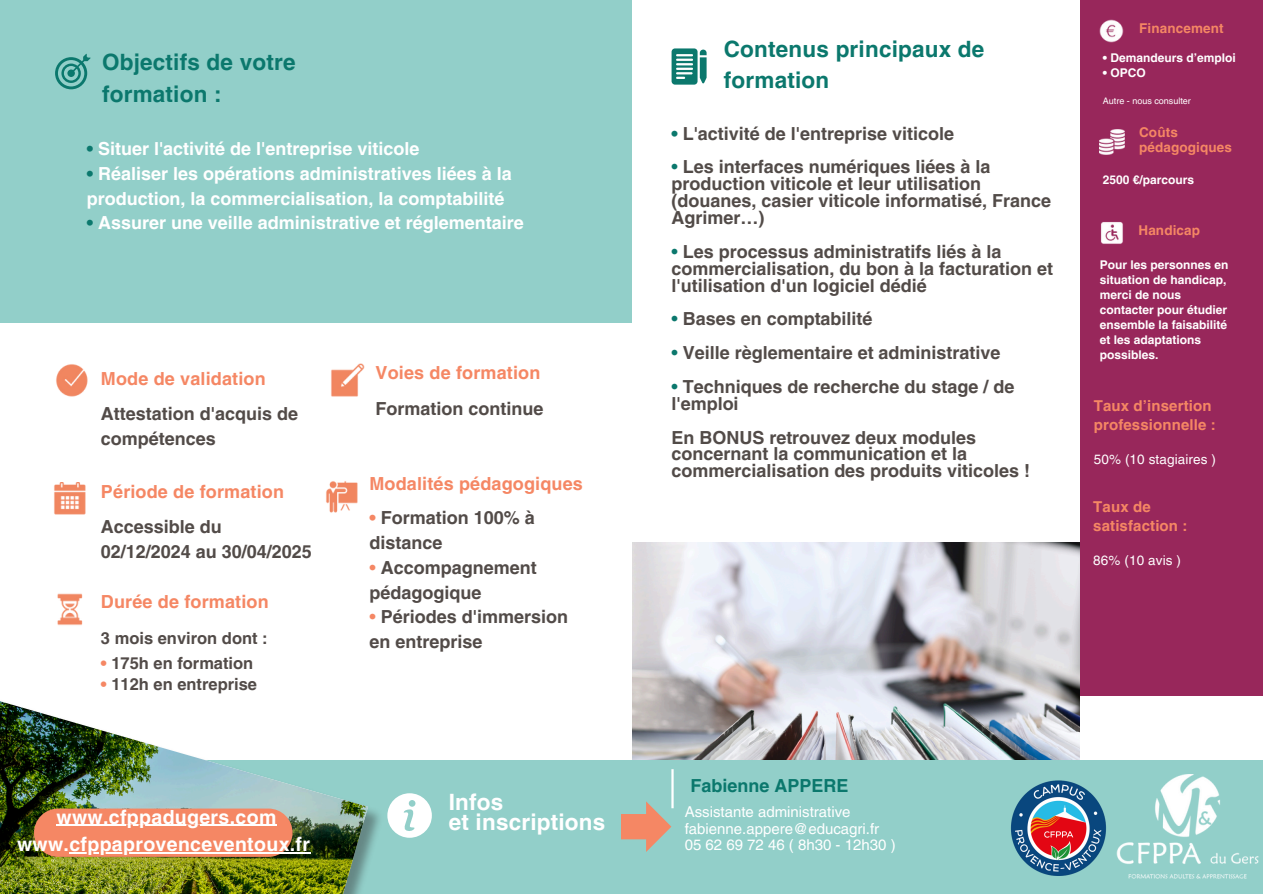
<style>
.page{position:relative;width:1263px;height:894px;background:#fff}
.page>*{position:absolute;margin:0;border:0;box-sizing:border-box;transform-origin:0 0}
.t1{font:700 22.5px/31.5px "Helvetica LT Pro";letter-spacing:.01em;color:#0b786d}
.t2{font:700 22.5px/20.2px "Helvetica LT Pro";letter-spacing:.01em;color:#fff}
.t3{font:700 19.5px/27px "Helvetica LT Pro";letter-spacing:.02em;color:#fff;text-align:center}
.t4{font:700 18px/16.8px "Helvetica LT Pro";color:#524b48}
.t5{font:700 18px/24.8px "Helvetica LT Pro";color:#fff}
.t6{font:700 18px "Helvetica LT Pro";letter-spacing:.01em;color:#f58764}
.t7{font:700 18px "Helvetica LT Pro";color:#0b786d}
.t8{font:700 16.5px "Helvetica LT Pro";color:#524b48}
.t9{font:15px/16.8px "Helvetica LT Pro";color:#fff}
.t10{font:700 15px/19.2px "Helvetica LT Pro";letter-spacing:.01em;color:#f58764}
.t11{font:700 13.5px/14.7px "Helvetica LT Pro";letter-spacing:.01em;color:#f58764}
.t12{font:13.5px "Helvetica LT Pro";letter-spacing:.01em;color:#fff}
.t13{font:700 12px/15px "Helvetica LT Pro";color:#fff}
.t14{font:9px "Helvetica LT Pro";color:#fff}
.s1{color:#0b786d}
.s2{color:#f58764}
.s3{font-weight:400;color:#f58764}
.s4{font-weight:400;color:#0b786d}
</style>
<div class="page">
<img style="left:632px;top:542px;width:447px;height:216px">
<div style="left:0;top:0;width:631px;height:322px;background:#92cfc9"></div>
<div style="left:1081px;top:0;width:182px;height:695px;background:#98275b"></div>
<div style="left:147px;top:760px;width:1116px;height:133px;background:#92cfc9"></div>
<img style="left:56px;top:364px;width:32px;height:33px">
<img style="left:54px;top:482px;width:32px;height:33px">
<img style="left:331px;top:364px;width:33px;height:33px">
<img style="left:57px;top:593px;width:26px;height:33px">
<img style="left:326px;top:481px;width:32px;height:32px">
<img style="left:0;top:701px;width:368px;height:192px">
<div style="left:34px;top:808px;width:258px;height:48px;background:#f58764;border-radius:24px"></div>
<svg style="left:387px;top:793px;width:45px;height:44px"></svg>
<hr style="left:671px;top:769px;width:3px;height:39px;background:#fff">
<svg style="left:672px;top:48px;width:34px;height:36px"></svg>
<img style="left:1117px;top:774px;width:142px;height:105px">
<svg style="left:55px;top:54px;width:36px;height:35px"></svg>
<img style="left:1101px;top:222px;width:22px;height:22px">
<img style="left:1100px;top:19px;width:23px;height:24px">
<img style="left:1100px;top:129px;width:25px;height:25px">
<img style="left:1011px;top:780px;width:95px;height:94px">
<svg style="left:621px;top:801px;width:50px;height:50px"></svg>
<hr style="left:57px;top:824px;width:220px;height:1px;background:#fff">
<hr style="left:69px;top:851px;width:241px;height:1px;background:#fff">
<p class="t1" style="left:102px;top:49px;width:195px">Objectifs de votre formation :</p>
<h2 class="t5" style="left:87px;top:138px;width:334px"><span class="s1">•</span> Situer l'activité de l'entreprise viticole</h2>
<h2 class="t5" style="left:87px;top:163px;width:427px"><span class="s1">•</span> Réaliser les opérations administratives liées à la production, la commercialisation, la comptabilité</h2>
<h2 class="t5" style="left:87px;top:212px;width:439px"><span class="s1">•</span> Assurer une veille administrative et réglementaire</h2>
<h4 class="t6" style="left:101px;top:372px;width:166px">Mode de validation</h4>
<p class="t4" style="left:101px;top:403px;width:199px;line-height:24.8px">Attestation d'acquis de compétences</p>
<p class="t6" style="left:101px;top:484px;width:185px">Période de formation</p>
<h2 class="t4" style="left:101px;top:516px;width:212px;line-height:24.8px">Accessible du<br>02/12/2024 au 30/04/2025</h2>
<h4 class="t6" style="left:101px;top:595px;width:169px">Durée de formation</h4>
<h2 class="t8" style="left:101px;top:632px;width:168px">3 mois environ dont :</h2>
<p class="t8" style="left:101px;top:657px;width:154px"><span class="s2">•</span> 175h en formation</p>
<p class="t8" style="left:101px;top:677px;width:158px"><span class="s2">•</span> 112h en entreprise</p>
<h3 class="t3" style="left:17px;top:805px;width:294px">www.cfppadugers.com www.cfppaprovenceventoux.fr</h3>
<h2 class="t6" style="left:376px;top:366px;width:166px">Voies de formation</h2>
<h2 class="t4" style="left:376px;top:402px;width:169px">Formation continue</h2>
<h2 class="t6" style="left:369px;top:477px;width:215px">Modalités pédagogiques</h2>
<h2 class="t4" style="left:369px;top:507px;width:167px;line-height:24.8px"><span class="s2">•</span> Formation 100% à distance</h2>
<h2 class="t4" style="left:369px;top:556px;width:169px;line-height:24.8px"><span class="s3">•</span> Accompagnement pédagogique</h2>
<h2 class="t4" style="left:369px;top:606px;width:200px;line-height:24.8px"><span class="s3">•</span> Périodes d'immersion en entreprise</h2>
<p class="t2" style="left:449px;top:793px;width:158px">Infos<br>et inscriptions</p>
<p class="t1" style="left:724px;top:35px;width:262px">Contenus principaux de formation</p>
<h6 class="t4" style="left:671px;top:126px;width:284px"><span class="s1">•</span> L'activité de l'entreprise viticole</h6>
<p class="t4" style="left:671px;top:160px;width:381px"><span class="s4">•</span> Les interfaces numériques liées à la production viticole et leur utilisation (douanes, casier viticole informatisé, France Agrimer…)</p>
<p class="t4" style="left:671px;top:245px;width:383px"><span class="s4">•</span> Les processus administratifs liés à la commercialisation, du bon à la facturation et l'utilisation d'un logiciel dédié</p>
<p class="t4" style="left:671px;top:312px;width:203px"><span class="s4">•</span> Bases en comptabilité</p>
<p class="t4" style="left:671px;top:346px;width:331px"><span class="s4">•</span> Veille règlementaire et administrative</p>
<h6 class="t4" style="left:671px;top:380px;width:345px"><span class="s4">•</span> Techniques de recherche du stage / de l'emploi</h6>
<p class="t4" style="left:671px;top:430px;width:360px">En BONUS retrouvez deux modules concernant la communication et la commercialisation des produits viticoles !</p>
<h4 class="t11" style="left:1139px;top:22px;width:86px">Financement</h4>
<p class="t13" style="left:1103px;top:51px;width:134px">• Demandeurs d’emploi</p>
<p class="t13" style="left:1103px;top:66px;width:44px">• OPCO</p>
<p class="t14" style="left:1103px;top:98px;width:90px">Autre - nous consulter</p>
<h3 class="t11" style="left:1139px;top:126px;width:94px">Coûts pédagogiques</h3>
<h2 class="t13" style="left:1103px;top:173px;width:93px">2500 €/parcours</h2>
<p class="t11" style="left:1138px;top:224px;width:63px">Handicap</p>
<h4 class="t13" style="left:1100px;top:258px;width:130px">Pour les personnes en situation de handicap, merci de nous contacter pour étudier ensemble la faisabilité et les adaptations possibles.</h4>
<p class="t10" style="left:1094px;top:397px;width:124px">Taux d’insertion professionnelle :</p>
<h1 class="t12" style="left:1094px;top:454px;width:124px">50% (10 stagiaires )</h1>
<p class="t10" style="left:1093px;top:498px;width:96px">Taux de satisfaction :</p>
<h2 class="t12" style="left:1093px;top:555px;width:89px">86% (10 avis )</h2>
<h2 class="t7" style="left:691px;top:779px;width:160px">Fabienne APPERE</h2>
<h2 class="t9" style="left:685px;top:804px;width:212px">Assistante administrative fabienne.appere@educagri.fr<br>05 62 69 72 46 ( 8h30 - 12h30 )</h2>
</div>
